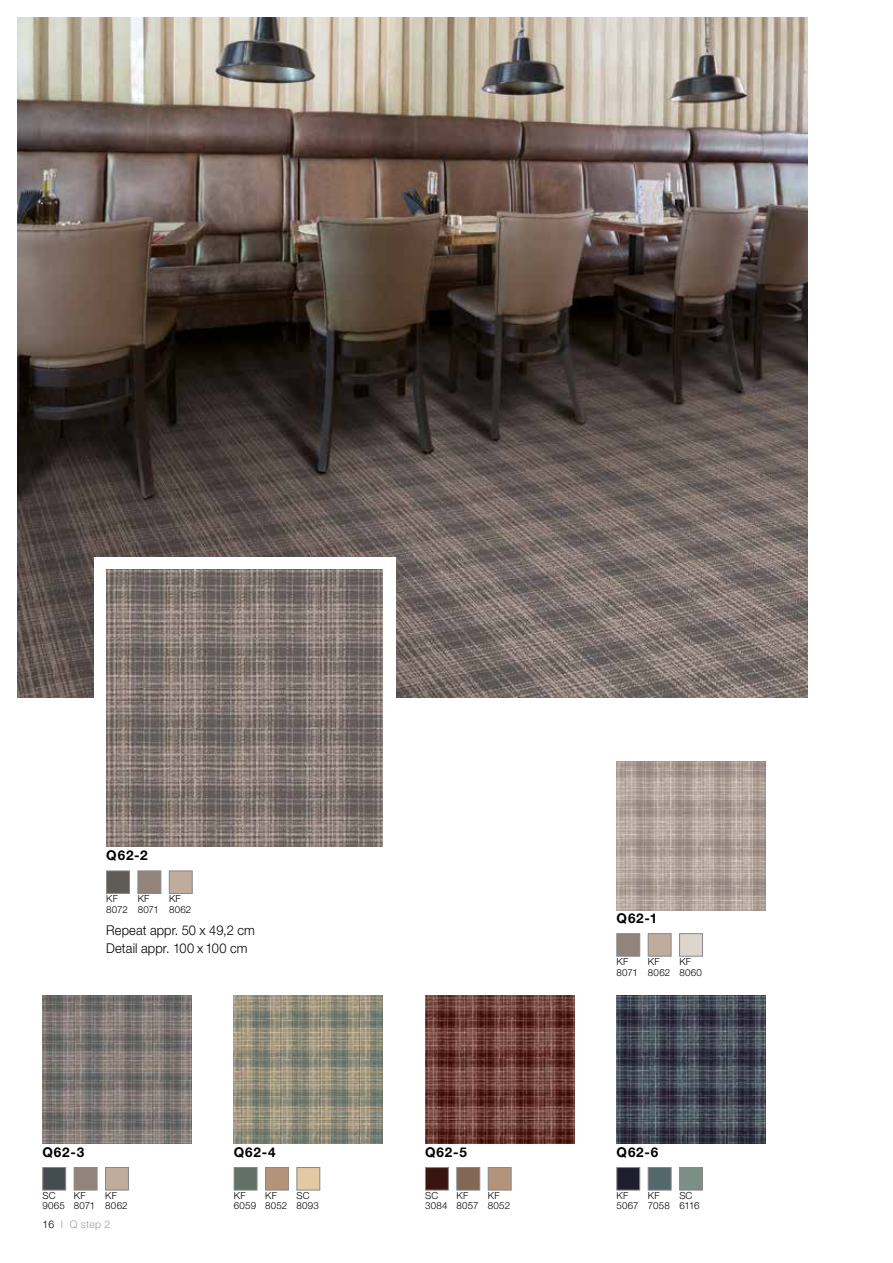
<style>
.page{position:relative;width:893px;height:1263px;background:#fff}
.page>*{position:absolute;margin:0;border:0;box-sizing:border-box;transform-origin:0 0}
.t1{font:300 13.5px/18px "Helvetica Neue LT Pro";letter-spacing:.01em;color:#000;scale:.95 1}
.t2{font:700 13.5px "Helvetica Neue LT Pro";letter-spacing:.065em;color:#000}
.t3{font:300 10.5px "Helvetica Neue LT Pro";letter-spacing:.02em;color:#9d9d9c}
.t4{font:300 9.75px/10.5px "Helvetica Neue LT Pro";letter-spacing:.025em;color:#000}
.s1{color:#000}
</style>
<div class="page">
<img style="left:17px;top:17px;width:791px;height:680px">
<img style="left:43px;top:995px;width:148px;height:149px">
<img style="left:234px;top:995px;width:149px;height:149px">
<div style="left:43px;top:1167px;width:23px;height:23px;background:#434d51;border:1px solid #878787"></div>
<div style="left:74px;top:1167px;width:23px;height:23px;background:#92847a;border:1px solid #878787"></div>
<div style="left:105px;top:1167px;width:24px;height:23px;background:#c0ac9c;border:1px solid #878787"></div>
<img style="left:425px;top:995px;width:149px;height:149px">
<div style="left:234px;top:1167px;width:23px;height:23px;background:#617167;border:1px solid #878787"></div>
<div style="left:265px;top:1167px;width:24px;height:23px;background:#b3947b;border:1px solid #878787"></div>
<div style="left:297px;top:1167px;width:23px;height:23px;background:#e3c9a3;border:1px solid #878787"></div>
<img style="left:617px;top:995px;width:148px;height:149px">
<div style="left:425px;top:1167px;width:24px;height:23px;background:#3a1410;border:1px solid #878787"></div>
<div style="left:457px;top:1167px;width:23px;height:23px;background:#816754;border:1px solid #878787"></div>
<div style="left:488px;top:1167px;width:23px;height:23px;background:#b3947b;border:1px solid #878787"></div>
<img style="left:617px;top:761px;width:148px;height:149px">
<div style="left:617px;top:933px;width:23px;height:23px;background:#92847a;border:1px solid #878787"></div>
<div style="left:648px;top:933px;width:23px;height:23px;background:#c0ac9c;border:1px solid #878787"></div>
<div style="left:679px;top:933px;width:24px;height:23px;background:#ddd6cd;border:1px solid #878787"></div>
<div style="left:94px;top:557px;width:301px;height:303px;background:#fff"></div>
<img style="left:106px;top:570px;width:277px;height:276px">
<div style="left:617px;top:1167px;width:23px;height:23px;background:#1e1e2e;border:1px solid #878787"></div>
<div style="left:648px;top:1167px;width:23px;height:23px;background:#53686b;border:1px solid #878787"></div>
<div style="left:679px;top:1167px;width:24px;height:23px;background:#7c8f87;border:1px solid #878787"></div>
<div style="left:106px;top:871px;width:24px;height:23px;background:#5f5c58;border:1px solid #878787"></div>
<div style="left:138px;top:871px;width:23px;height:23px;background:#92847a;border:1px solid #878787"></div>
<div style="left:169px;top:871px;width:23px;height:23px;background:#c0ac9c;border:1px solid #878787"></div>
<h1 class="t2" style="left:106px;top:847px;width:43px">Q62-2</h1>
<p class="t4" style="left:138px;top:893px;width:23px">KF<br>8071</p>
<p class="t4" style="left:169px;top:893px;width:24px">KF<br>8062</p>
<p class="t4" style="left:106px;top:893px;width:23px">KF<br>8072</p>
<h1 class="t1" style="left:106px;top:920px;width:158px">Repeat appr. 50 x 49,2 cm<br>Detail appr. 100 x 100 cm</h1>
<h1 class="t2" style="left:43px;top:1143px;width:43px">Q62-3</h1>
<p class="t4" style="left:74px;top:1190px;width:23px">KF<br>8071</p>
<p class="t4" style="left:105px;top:1190px;width:24px">KF<br>8062</p>
<p class="t4" style="left:43px;top:1190px;width:24px">SC<br>9065</p>
<p class="t3" style="left:43px;top:1218px;width:69px"><span class="s1">16</span> I Q step 2</p>
<h1 class="t2" style="left:234px;top:1143px;width:43px">Q62-4</h1>
<p class="t4" style="left:265px;top:1190px;width:24px">KF<br>8052</p>
<p class="t4" style="left:297px;top:1190px;width:24px">SC<br>8093</p>
<p class="t4" style="left:234px;top:1190px;width:24px">KF<br>6059</p>
<h1 class="t2" style="left:425px;top:1143px;width:43px">Q62-5</h1>
<p class="t4" style="left:457px;top:1190px;width:24px">KF<br>8057</p>
<p class="t4" style="left:488px;top:1190px;width:24px">KF<br>8052</p>
<p class="t4" style="left:425px;top:1190px;width:24px">SC<br>3084</p>
<h1 class="t2" style="left:617px;top:910px;width:42px">Q62-1</h1>
<p class="t4" style="left:648px;top:956px;width:24px">KF<br>8062</p>
<p class="t4" style="left:679px;top:956px;width:24px">KF<br>8060</p>
<p class="t4" style="left:617px;top:956px;width:23px">KF<br>8071</p>
<h1 class="t2" style="left:617px;top:1143px;width:43px">Q62-6</h1>
<p class="t4" style="left:648px;top:1190px;width:23px">KF<br>7058</p>
<p class="t4" style="left:679px;top:1190px;width:22px">SC<br>6116</p>
<p class="t4" style="left:617px;top:1190px;width:24px">KF<br>5067</p>
</div>
